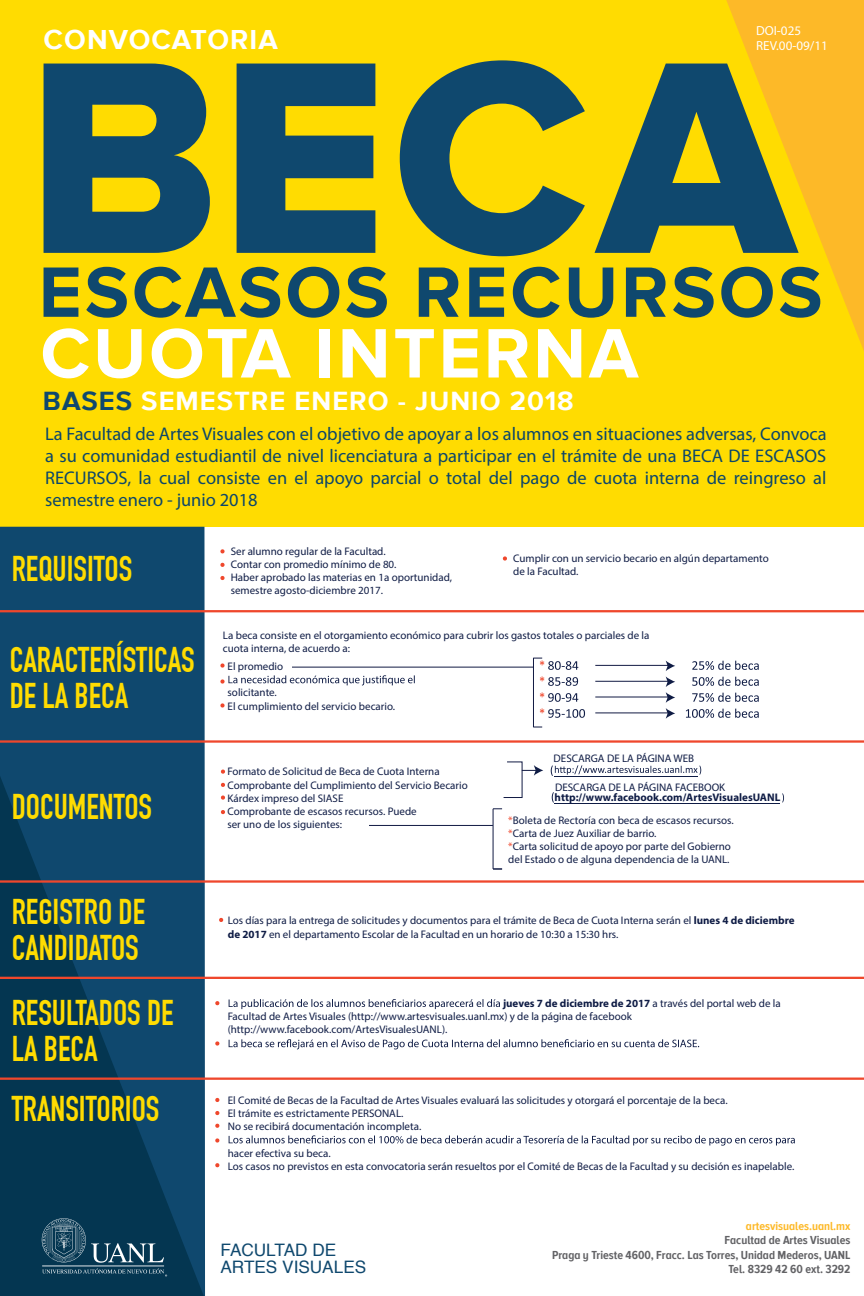
<style>
.page{position:relative;width:864px;height:1296px;background:#fff}
.page>*{position:absolute;margin:0;border:0;box-sizing:border-box;transform-origin:0 0}
.t1{font:283.9px "Proxima Nova Extrabld";color:#0f486e}
.t2{font:700 73.9px "Proxima Nova";letter-spacing:.04em;color:#0f486e}
.t3{font:700 72.5px "Proxima Nova";letter-spacing:.04em;color:#fff}
.t4{font:700 35px/36px "DIN Condensed";color:#ffdc01;scale:.95 1}
.t5{font:700 28.3px "Proxima Nova";letter-spacing:.04em;color:#fff}
.t6{font:700 27.2px "Proxima Nova";letter-spacing:.04em;color:#fff}
.t7{font:18.4px/22.1px "Myriad Pro";color:#0c466a;text-align:justify}
.t8{font:17.2px/17.8px "Helvetica";color:#0f486e}
.t9{font:13.1px/15.7px "Myriad Pro";color:#fff}
.t10{font:700 12px/14.5px "Proxima Nova A Cond";color:#636366;text-align:right}
.t11{font:700 12px "Proxima Nova A Cond";color:#fdb928}
.t12{font:11px/13.2px "Myriad Pro";color:#0f1c45}
.t13{font:700 11px "Myriad Pro";color:#0f1c45}
.s1{color:#0f486e}
.s2{color:#ef472c}
.s3{font-weight:700}
</style>
<div class="page">
<div style="left:0;top:0;width:864px;height:527px;background:#ffdc01"></div>
<div style="left:0;top:527px;width:205px;height:769px;background:#0f486e"></div>
<svg style="left:0;top:776px;width:204px;height:520px;background:#0a3f5f"></svg>
<hr style="left:0;top:610px;width:864px;height:2px;background:#ef472c">
<hr style="left:0;top:740px;width:864px;height:3px;background:#ef472c">
<hr style="left:0;top:880px;width:864px;height:3px;background:#ef472c">
<hr style="left:0;top:977px;width:864px;height:2px;background:#ef472c">
<hr style="left:0;top:1078px;width:864px;height:2px;background:#ef472c">
<svg style="left:42px;top:1218px;width:125px;height:59px;background:#234f67"></svg>
<svg style="left:726px;top:0;width:138px;height:351px"></svg>
<svg style="left:220px;top:549px;width:5px;height:4px"></svg>
<svg style="left:220px;top:563px;width:5px;height:4px"></svg>
<svg style="left:220px;top:576px;width:5px;height:4px"></svg>
<svg style="left:503px;top:556px;width:4px;height:5px"></svg>
<svg style="left:220px;top:663px;width:5px;height:5px"></svg>
<svg style="left:220px;top:703px;width:5px;height:5px"></svg>
<svg style="left:692px;top:661px;width:67px;height:9px"></svg>
<svg style="left:692px;top:677px;width:67px;height:9px"></svg>
<svg style="left:692px;top:693px;width:67px;height:9px"></svg>
<svg style="left:686px;top:709px;width:73px;height:9px"></svg>
<svg style="left:540px;top:676px;width:38px;height:10px"></svg>
<svg style="left:540px;top:692px;width:38px;height:10px"></svg>
<svg style="left:540px;top:708px;width:45px;height:10px"></svg>
<svg style="left:666px;top:661px;width:9px;height:10px"></svg>
<svg style="left:666px;top:677px;width:9px;height:42px"></svg>
<svg style="left:220px;top:675px;width:195px;height:11px"></svg>
<svg style="left:221px;top:770px;width:4px;height:4px"></svg>
<svg style="left:221px;top:783px;width:4px;height:4px"></svg>
<hr style="left:555px;top:776px;width:143px;height:1px;background:#0f1c45">
<hr style="left:493px;top:809px;width:1px;height:60px;background:#111a43">
<svg style="left:221px;top:810px;width:4px;height:4px"></svg>
<svg style="left:221px;top:796px;width:4px;height:4px"></svg>
<hr style="left:369px;top:825px;width:124px;height:1px;background:#111a43">
<svg style="left:503px;top:762px;width:40px;height:36px"></svg>
<hr style="left:555px;top:803px;width:225px;height:1px;background:#0f1c45">
<svg style="left:552px;top:792px;width:2px;height:11px"></svg>
<svg style="left:551px;top:765px;width:150px;height:11px"></svg>
<svg style="left:782px;top:793px;width:2px;height:9px"></svg>
<svg style="left:219px;top:918px;width:4px;height:4px"></svg>
<svg style="left:229px;top:999px;width:271px;height:10px"></svg>
<svg style="left:229px;top:1135px;width:566px;height:11px"></svg>
<svg style="left:229px;top:1039px;width:470px;height:10px"></svg>
<svg style="left:215px;top:1001px;width:4px;height:4px"></svg>
<svg style="left:215px;top:1041px;width:4px;height:5px"></svg>
<svg style="left:215px;top:1098px;width:4px;height:4px"></svg>
<svg style="left:215px;top:1111px;width:4px;height:4px"></svg>
<svg style="left:215px;top:1124px;width:4px;height:4px"></svg>
<svg style="left:215px;top:1138px;width:4px;height:5px"></svg>
<svg style="left:215px;top:1163px;width:4px;height:4px"></svg>
<hr style="left:595px;top:681px;width:77px;height:1px;background:#111a43">
<hr style="left:595px;top:665px;width:77px;height:1px;background:#111a43">
<hr style="left:595px;top:697px;width:77px;height:1px;background:#111a43">
<hr style="left:595px;top:713px;width:77px;height:1px;background:#111a43">
<hr style="left:533px;top:658px;width:1px;height:69px;background:#111a43">
<hr style="left:292px;top:667px;width:242px;height:1px;background:#111a43">
<svg style="left:534px;top:658px;width:44px;height:12px"></svg>
<h3 class="t5" style="left:44px;top:24px;width:236px">CONVOCATORIA</h3>
<p class="t9" style="left:756px;top:22px;width:73px">DOI-025<br>REV.00-09/11</p>
<h1 class="t1" style="left:26px;top:-5px;width:771px">BECA</h1>
<h2 class="t2" style="left:39px;top:250px;width:785px">ESCASOS RECURSOS</h2>
<h3 class="t3" style="left:40px;top:312px;width:600px">CUOTA INTERNA</h3>
<h3 class="t6" style="left:43px;top:385px;width:532px"><span class="s1">BASES</span> SEMESTRE ENERO - JUNIO 2018</h3>
<p class="t7" style="left:45px;top:422px;width:783px">La Facultad de Artes Visuales con el objetivo de apoyar a los alumnos en situaciones adversas, Convoca a su comunidad estudiantil de nivel licenciatura a participar en el trámite de una BECA DE ESCASOS RECURSOS, la cual consiste en el apoyo parcial o total del pago de cuota interna de reingreso al semestre enero - junio 2018</p>
<h3 class="t4" style="left:12px;top:551px;width:128px">REQUISITOS</h3>
<h3 class="t4" style="left:10px;top:642px;width:196px">CARACTERÍSTICAS<br>DE LA BECA</h3>
<h3 class="t4" style="left:12px;top:789px;width:149px">DOCUMENTOS</h3>
<h3 class="t4" style="left:12px;top:894px;width:142px">REGISTRO DE<br>CANDIDATOS</h3>
<h3 class="t4" style="left:12px;top:995px;width:172px">RESULTADOS DE<br>LA BECA</h3>
<h3 class="t4" style="left:12px;top:1091px;width:157px">TRANSITORIOS</h3>
<p class="t12" style="left:231px;top:544px;width:223px">Ser alumno regular de la Facultad.<br>Contar con promedio mínimo de 80.<br>Haber aprobado las materias en 1a oportunidad, semestre agosto-diciembre 2017.</p>
<p class="t12" style="left:513px;top:551px;width:257px">Cumplir con un servicio becario en algún departamento de la Facultad.</p>
<p class="t12" style="left:223px;top:628px;width:428px">La beca consiste en el otorgamiento económico para cubrir los gastos totales o parciales de la cuota interna, de acuerdo a:</p>
<p class="t12" style="left:228px;top:660px;width:57px">El promedio</p>
<p class="t12" style="left:228px;top:686px;width:169px">solicitante.<br>El cumplimiento del servicio becario.</p>
<p class="t12" style="left:227px;top:765px;width:242px">Formato de Solicitud de Beca de Cuota Interna Comprobante del Cumplimiento del Servicio Becario Kárdex impreso del SIASE<br>Comprobante de escasos recursos. Puede<br>ser uno de los siguientes:</p>
<p class="t12" style="left:554px;top:752px;width:142px">DESCARGA DE LA PÁGINA WEB</p>
<p class="t12" style="left:555px;top:780px;width:172px">DESCARGA DE LA PÁGINA FACEBOOK</p>
<p class="t13" style="left:555px;top:791px;width:227px">http://www.facebook.com/ArtesVisualesUANL</p>
<p class="t12" style="left:508px;top:813px;width:227px"><span class="s2">*</span>Boleta de Rectoría con beca de escasos recursos. <span class="s2">*</span>Carta de Juez Auxiliar de barrio.<br><span class="s2">*</span>Carta solicitud de apoyo por parte del Gobierno del Estado o de alguna dependencia de la UANL.</p>
<p class="t12" style="left:228px;top:914px;width:568px">Los días para la entrega de solicitudes y documentos para el trámite de Beca de Cuota Interna serán el <span class="s3">lunes 4 de diciembre de 2017</span> en el departamento Escolar de la Facultad en un horario de 10:30 a 15:30 hrs.</p>
<p class="t12" style="left:228px;top:996px;width:554px;text-indent:275px"><span class="s3">jueves 7 de diciembre de 2017</span> a través del portal web de la<br>Facultad de Artes Visuales (http://www.artesvisuales.uanl.mx) y de la página de facebook (http://www.facebook.com/ArtesVisualesUANL).</p>
<p class="t12" style="left:228px;top:1093px;width:501px">El Comité de Becas de la Facultad de Artes Visuales evaluará las solicitudes y otorgará el porcentaje de la beca.<br>El trámite es estrictamente PERSONAL.<br>No se recibirá documentación incompleta.</p>
<p class="t12" style="left:228px;top:1146px;width:568px">hacer efectiva su beca.<br>Los casos no previstos en esta convocatoria serán resueltos por el Comité de Becas de la Facultad y su decisión es inapelable.</p>
<h3 class="t8" style="left:220px;top:1241px;width:147px">FACULTAD DE<br>ARTES VISUALES</h3>
<p class="t11" style="left:746px;top:1219px;width:106px">artesvisuales.uanl.mx</p>
<p class="t10" style="left:552px;top:1234px;width:300px">Facultad de Artes Visuales<br>Praga y Trieste 4600, Fracc. Las Torres, Unidad Mederos, UANL<br>Tel. 8329 42 60 ext. 3292</p>
</div>
